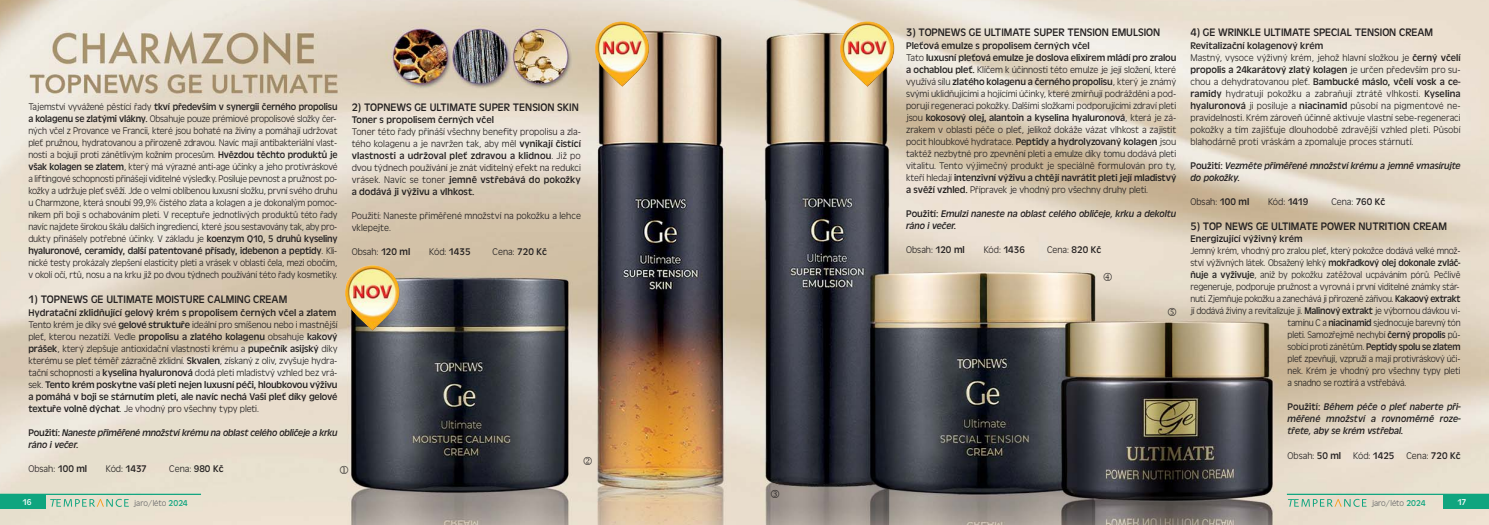
<style>
.page{position:relative;width:1489px;height:525px;background:#fff}
.page>*{position:absolute;margin:0;border:0;box-sizing:border-box;transform-origin:0 0}
.t1{font:11.25px "Antique Oli TCE";color:#221f1f}
.t2{font:10px/12px "Antique Oli TCE Ligh";letter-spacing:-.01em;color:#221f1f;text-align:justify}
.t3{font:10px/12px "Antique Oli TCE";letter-spacing:-.01em;color:#221f1f}
.t4{font:10px/12px "Antique Oli TCE Ligh";letter-spacing:-.01em;color:#221f1f;text-align:right;scale:.96 1}
.t5{font:italic 10px/12px "Antique Oli TCE";color:#221f1f}
.t6{font:10px "Antique Oli TCE";letter-spacing:.01em;color:#221f1f}
.t7{font:10px "Antique Oli TCE";letter-spacing:-.01em;color:#221f1f;scale:.96 1}
.t8{font:8.75px "Antique Oli TCE Ligh";color:#636466}
.t9{font:8.75px "Antique Oli TCE";color:#fff}
.s1{font-family:"Antique Oli TCE Ligh"}
.s2{font-family:"Antique Oli TCE"}
.s3{font-style:normal}
.s4{font-family:"Antique Oli TCE";color:#0fa57f}
</style>
<div class="page">
<img style="left:0;top:0;width:1488px;height:524px">
<svg style="left:1287px;top:498px;width:79px;height:8px"></svg>
<div style="left:1443px;top:494px;width:45px;height:14px;background:#0fa57f"></div>
<hr style="left:1286px;top:493px;width:202px;height:1px;background:#0fa57f">
<svg style="left:50px;top:498px;width:79px;height:8px"></svg>
<div style="left:0;top:494px;width:45px;height:14px;background:#0fa57f"></div>
<hr style="left:0;top:493px;width:201px;height:1px;background:#0fa57f">
<img style="left:345px;top:265px;width:54px;height:65px">
<img style="left:594px;top:21px;width:55px;height:66px">
<img style="left:839px;top:21px;width:55px;height:66px">
<svg style="left:340px;top:465px;width:8px;height:8px"></svg>
<svg style="left:1167px;top:308px;width:9px;height:8px"></svg>
<svg style="left:584px;top:456px;width:8px;height:8px"></svg>
<svg style="left:771px;top:490px;width:8px;height:8px"></svg>
<svg style="left:1103px;top:272px;width:8px;height:9px"></svg>
<p class="t3" style="left:28px;top:101px;width:310px"><span class="s1">Tajemství vyvážené pěstící řady</span> tkví především v synergii černého propolisu</p>
<p class="t2" style="left:28px;top:113px;width:311px"><span class="s2">a kolagenu se zlatými vlákny.</span> Obsahuje pouze prémiové propolisové složky čer&shy;ných včel z Provance ve Francii, které jsou bohaté na živiny a pomáhají udržovat pleť pružnou, hydratovanou a přirozeně zdravou. Navíc mají antibakteriální vlast&shy;nosti a bojují proti zánětlivým kožním procesům. <span class="s2">Hvězdou těchto produktů je však kolagen se zlatem</span>, který má výrazné anti-age účinky a jeho protivráskové a liftingové schopnosti přinášejí viditelné výsledky. Posiluje pevnost a pružnost po&shy;kožky a udržuje pleť svěží. Jde o velmi oblíbenou luxusní složku, první svého druhu u Charmzone, která snoubí 99,9% čistého zlata a kolagen a je dokonalým pomoc&shy;níkem při boji s ochabováním pleti. V receptuře jednotlivých produktů této řady navíc najdete širokou škálu dalších ingrediencí, které jsou sestavovány tak, aby pro&shy;dukty přinášely potřebné účinky. V základu je <span class="s2">koenzym Q10, 5 druhů kyseliny</span></p>
<p class="t3" style="left:28px;top:245px;width:310px">hyaluronové, ceramidy, další patentované přísady, idebenon a peptidy<span class="s1">. Kli-</span></p>
<p class="t2" style="left:28px;top:257px;width:311px">nické testy prokázaly zlepšení elasticity pleti a vrásek v oblasti čela, mezi obočím, v okolí očí, rtů, nosu a na krku již po dvou týdnech používání této řady kosmetiky.</p>
<p class="t1" style="left:28px;top:295px;width:260px">1) TOPNEWS GE ULTIMATE MOISTURE CALMING CREAM</p>
<p class="t3" style="left:28px;top:306px;width:309px">Hydratační zklidňující gelový krém s propolisem černých včel a zlatem</p>
<p class="t2" style="left:28px;top:318px;width:311px">Tento krém je díky své <span class="s2">gelové struktuře</span> ideální pro smíšenou nebo i mastnější pleť, kterou nezatíží. Vedle <span class="s2">propolisu a zlatého kolagenu</span> obsahuje <span class="s2">kakový prášek</span>, který zlepšuje antioxidační vlastnosti krému a <span class="s2">pupečník asijský</span> díky kterému se pleť téměř zázračně zklidní. <span class="s2">Skvalen</span>, získaný z oliv, zvyšuje hydra&shy;tační schopnosti a <span class="s2">kyselina hyaluronová</span> dodá pleti mladistvý vzhled bez vrá-</p>
<p class="t3" style="left:28px;top:378px;width:311px"><span class="s1">sek.</span> Tento krém poskytne vaší pleti nejen luxusní péči, hloubkovou výživu a pomáhá v boji se stárnutím pleti, ale navíc nechá Vaši pleť díky gelové</p>
<p class="t2" style="left:28px;top:402px;width:232px"><span class="s2">textuře volně dýchat</span>. Je vhodný pro všechny typy pleti.</p>
<p class="t5" style="left:28px;top:426px;width:311px"><span class="s3">Použití:</span> Naneste přiměřené množství krému na oblast celého obličeje a krku ráno i večer.</p>
<p class="t2" style="left:28px;top:462px;width:60px">Obsah: <span class="s2">100 ml</span></p>
<p class="t2" style="left:106px;top:462px;width:42px">Kód: <span class="s2">1437</span></p>
<p class="t2" style="left:169px;top:462px;width:56px">Cena: <span class="s2">980 Kč</span></p>
<p class="t1" style="left:352px;top:103px;width:229px">2) TOPNEWS GE ULTIMATE SUPER TENSION SKIN</p>
<p class="t3" style="left:352px;top:114px;width:144px">Toner s propolisem černých včel</p>
<p class="t2" style="left:352px;top:126px;width:231px">Toner této řady přináší všechny benefity propolisu a zla&shy;tého kolagenu a je navržen tak, aby měl <span class="s2">vynikají čistící</span></p>
<p class="t6" style="left:352px;top:152px;width:231px">vlastnosti a udržoval pleť zdravou a klidnou<span class="s1">. Již po</span></p>
<p class="t2" style="left:352px;top:162px;width:231px">dvou týdnech používání je znát viditelný efekt na redukci</p>
<p class="t3" style="left:352px;top:174px;width:231px"><span class="s1">vrásek. Navíc se toner</span> jemně vstřebává do pokožky a dodává ji výživu a vlhkost.</p>
<p class="t2" style="left:352px;top:210px;width:231px">Použití: Naneste přiměřené množství na pokožku a lehce vklepejte.</p>
<p class="t2" style="left:352px;top:246px;width:60px">Obsah: <span class="s2">120 ml</span></p>
<p class="t2" style="left:429px;top:246px;width:43px">Kód: <span class="s2">1435</span></p>
<p class="t2" style="left:492px;top:246px;width:56px">Cena: <span class="s2">720 Kč</span></p>
<p class="t1" style="left:906px;top:28px;width:256px">3) TOPNEWS GE ULTIMATE SUPER TENSION EMULSION</p>
<p class="t3" style="left:906px;top:40px;width:272px">Pleťová emulze s propolisem černých včel<br><span class="s1">Tato</span> luxusní pleťová emulze je doslova elixírem mládí pro zralou</p>
<p class="t2" style="left:906px;top:64px;width:271px"><span class="s2">a ochablou pleť.</span> Klíčem k účinnosti této emulze je její složení, které</p>
<p class="t3" style="left:906px;top:76px;width:272px"><span class="s1">využívá sílu</span> zlatého kolagenu a černého propolisu<span class="s1">, který je známý</span></p>
<p class="t2" style="left:906px;top:88px;width:271px">svými uklidňujícími a hojícími účinky, které zmírňují podrážděni a pod&shy;porují regeneraci pokožky. Dalšími složkami podporujícími zdraví pleti</p>
<p class="t3" style="left:906px;top:112px;width:271px"><span class="s1">jsou</span> kokosový olej, alantoin a kyselina hyaluronová<span class="s1">, která je zá-</span></p>
<p class="t2" style="left:906px;top:124px;width:272px">zrakem v oblasti péče o pleť, jelikož dokáže vázat vlhkost a zajistit pocit hloubkové hydratace. <span class="s2">Peptidy a hydrolyzovaný kolagen</span> jsou taktéž nezbytné pro zpevnění pleti a emulze díky tomu dodává pleti vitalitu. Tento výjimečný produkt je speciálně formulován pro ty,</p>
<p class="t3" style="left:906px;top:172px;width:271px"><span class="s1">kteří hledají</span> intenzivní výživu a chtějí navrátit pleti její mladistvý</p>
<p class="t2" style="left:906px;top:184px;width:243px"><span class="s2">a svěží vzhled.</span> Přípravek je vhodný pro všechny druhy pleti.</p>
<p class="t5" style="left:906px;top:208px;width:272px"><span class="s3">Použití:</span> Emulzi naneste na oblast celého obličeje, krku a dekoltu ráno i večer.</p>
<p class="t2" style="left:906px;top:244px;width:60px">Obsah: <span class="s2">120 ml</span></p>
<p class="t2" style="left:983px;top:244px;width:43px">Kód: <span class="s2">1436</span></p>
<p class="t2" style="left:1047px;top:244px;width:56px">Cena: <span class="s2">820 Kč</span></p>
<p class="t1" style="left:1190px;top:28px;width:244px">4) GE WRINKLE ULTIMATE SPECIAL TENSION CREAM</p>
<p class="t3" style="left:1190px;top:40px;width:134px">Revitalizační kolagenový krém</p>
<p class="t2" style="left:1190px;top:52px;width:271px">Mastný, vysoce výživný krém, jehož hlavní složkou je <span class="s2">černý včelí</span></p>
<p class="t3" style="left:1190px;top:64px;width:272px">propolis a 24kará tový zlatý kolagen <span class="s1">je určen především pro su&shy;chou a dehydratovanou pleť.</span> Bambucké máslo, včelí vosk a ce-</p>
<p class="t2" style="left:1190px;top:88px;width:272px"><span class="s2">ramidy</span> hydratují pokožku a zabraňují ztrátě vlhkosti. <span class="s2">Kyselina hyaluronová</span> ji posiluje a <span class="s2">niacinamid</span> působí na pigmentové ne&shy;pravidelnosti. Krém zároveň účinně aktivuje vlastní sebe-regeneraci pokožky a tím zajišťuje dlouhodobě zdravější vzhled pleti. Působí blahodárně proti vráskám a zpomaluje proces stárnutí.</p>
<p class="t5" style="left:1190px;top:160px;width:272px"><span class="s3">Použití:</span> Vezměte přiměřené množství krému a jemně vmasírujte do pokožky.</p>
<p class="t2" style="left:1190px;top:196px;width:60px">Obsah: <span class="s2">100 ml</span></p>
<p class="t2" style="left:1267px;top:196px;width:42px">Kód: <span class="s2">1419</span></p>
<p class="t2" style="left:1331px;top:196px;width:55px">Cena: <span class="s2">760 Kč</span></p>
<p class="t1" style="left:1190px;top:222px;width:258px">5) TOP NEWS GE ULTIMATE POWER NUTRITION CREAM</p>
<p class="t3" style="left:1190px;top:233px;width:113px">Energizující výživný krém</p>
<p class="t4" style="left:1190px;top:245px;width:283px">Jemný krém, vhodný pro zralou pleť, který pokožce dodává velké množ&shy;ství výživných látek. Obsažený lehký <span class="s2">mokřadkový olej dokonale zvláč&shy;ňuje a vyživuje</span>, aniž by pokožku zatěžoval ucpáváním pórů. Pečlivě regeneruje, podporuje pružnost a vyrovná i první viditelné známky stár&shy;nutí. Zjemňuje pokožku a zanechává ji přirozeně zářivou. <span class="s2">Kakaový extrakt </span>jí dodává živiny a revitalizuje ji. <span class="s2">Malinový extrakt</span> je výbornou dávkou vi&shy;tamínu C a <span class="s2">niacinamid</span> sjednocuje barevný tón<br>pleti. Samozřejmě nechybí <span class="s2">černý propolis</span> pů-</p>
<p class="t7" style="left:1287px;top:343px;width:182px"><span class="s1">sobící proti zánětům.</span> Peptidy spolu se zlatem</p>
<p class="t4" style="left:1287px;top:353px;width:182px;text-align:justify">pleť zpevňují, vzpruží a mají protivráskový úči&shy;nek. Krém je vhodný pro všechny typy pleti a snadno se roztírá a vstřebává.</p>
<p class="t5" style="left:1287px;top:401px;width:175px;text-align:justify"><span class="s3">Použití:</span> Během péče o pleť naberte při&shy;měřené množství a rovnoměrně roze&shy;třete, aby se krém vstřebal.</p>
<p class="t2" style="left:1287px;top:449px;width:174px">Obsah: <span class="s2">50 ml</span> Kód: <span class="s2">1425</span> Cena: <span class="s2">720 Kč</span></p>
<p class="t9" style="left:23px;top:498px;width:11px">16</p>
<p class="t8" style="left:134px;top:499px;width:55px">jaro/léto <span class="s4">2024</span></p>
<p class="t8" style="left:1371px;top:499px;width:55px">jaro/léto <span class="s4">2024</span></p>
<p class="t9" style="left:1457px;top:498px;width:11px">17</p>
</div>
